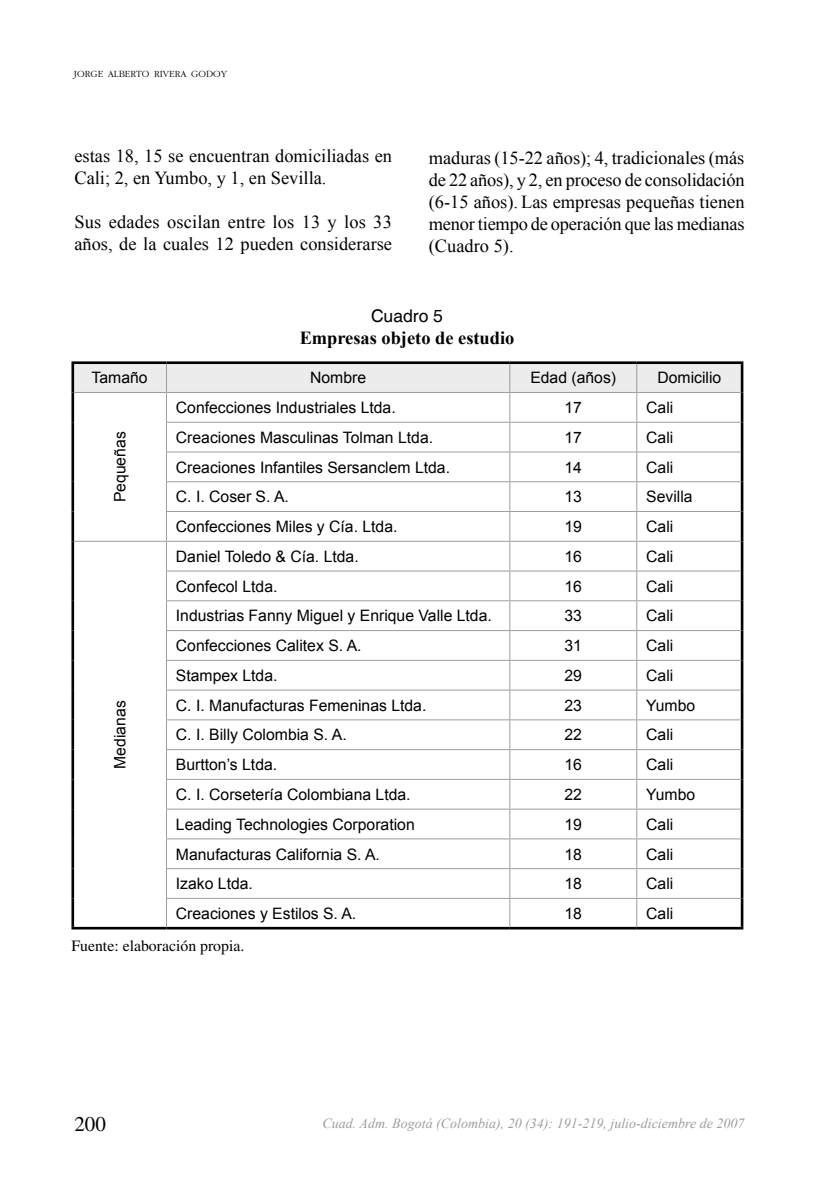
<style>
.page{position:relative;width:819px;height:1191px;background:#fff}
.page>*{position:absolute;margin:0;border:0;box-sizing:border-box;transform-origin:0 0}
.t1{font:21px "Times";color:#000}
.t2{font:18.38px/22.1px "Times New Roman";color:#000}
.t3{font:700 18.38px "Times New Roman";color:#000}
.t4{font:17.5px "Helvetica";color:#000}
.t5{font:15.75px "Arial";color:#000}
.t6{font:15.75px "Times";color:#000}
.t7{font:italic 14px "Times New Roman";color:#9c9d9f}
.t8{font:300 9.8px "Garamond";color:#000}
</style>
<div class="page">
<hr style="left:71px;top:361px;width:95px;height:3px;background:#000">
<hr style="left:71px;top:364px;width:3px;height:28px;background:#000">
<hr style="left:166px;top:361px;width:343px;height:3px;background:#000">
<hr style="left:509px;top:361px;width:127px;height:3px;background:#000">
<hr style="left:636px;top:361px;width:107px;height:3px;background:#000">
<hr style="left:740px;top:364px;width:3px;height:28px;background:#000">
<hr style="left:71px;top:392px;width:3px;height:30px;background:#000">
<hr style="left:740px;top:392px;width:3px;height:30px;background:#000">
<hr style="left:71px;top:422px;width:3px;height:30px;background:#000">
<hr style="left:740px;top:422px;width:3px;height:30px;background:#000">
<hr style="left:71px;top:452px;width:3px;height:30px;background:#000">
<hr style="left:740px;top:452px;width:3px;height:30px;background:#000">
<hr style="left:71px;top:482px;width:3px;height:29px;background:#000">
<hr style="left:740px;top:482px;width:3px;height:29px;background:#000">
<hr style="left:71px;top:511px;width:3px;height:30px;background:#000">
<hr style="left:740px;top:511px;width:3px;height:30px;background:#000">
<hr style="left:71px;top:541px;width:3px;height:30px;background:#000">
<hr style="left:740px;top:541px;width:3px;height:30px;background:#000">
<hr style="left:71px;top:571px;width:3px;height:30px;background:#000">
<hr style="left:740px;top:571px;width:3px;height:30px;background:#000">
<hr style="left:71px;top:601px;width:3px;height:29px;background:#000">
<hr style="left:740px;top:601px;width:3px;height:29px;background:#000">
<hr style="left:71px;top:630px;width:3px;height:30px;background:#000">
<hr style="left:740px;top:630px;width:3px;height:30px;background:#000">
<hr style="left:71px;top:660px;width:3px;height:30px;background:#000">
<hr style="left:740px;top:660px;width:3px;height:30px;background:#000">
<hr style="left:71px;top:690px;width:3px;height:30px;background:#000">
<hr style="left:740px;top:690px;width:3px;height:30px;background:#000">
<hr style="left:71px;top:720px;width:3px;height:29px;background:#000">
<hr style="left:740px;top:720px;width:3px;height:29px;background:#000">
<hr style="left:71px;top:749px;width:3px;height:30px;background:#000">
<hr style="left:740px;top:749px;width:3px;height:30px;background:#000">
<hr style="left:71px;top:779px;width:3px;height:30px;background:#000">
<hr style="left:740px;top:779px;width:3px;height:30px;background:#000">
<hr style="left:71px;top:809px;width:3px;height:30px;background:#000">
<hr style="left:740px;top:809px;width:3px;height:30px;background:#000">
<hr style="left:71px;top:839px;width:3px;height:29px;background:#000">
<hr style="left:740px;top:839px;width:3px;height:29px;background:#000">
<hr style="left:71px;top:868px;width:3px;height:30px;background:#000">
<hr style="left:740px;top:868px;width:3px;height:30px;background:#000">
<hr style="left:71px;top:898px;width:3px;height:29px;background:#000">
<hr style="left:740px;top:898px;width:3px;height:29px;background:#000">
<hr style="left:71px;top:927px;width:95px;height:2px;background:#000">
<hr style="left:166px;top:927px;width:343px;height:2px;background:#000">
<hr style="left:509px;top:927px;width:127px;height:2px;background:#000">
<hr style="left:636px;top:927px;width:107px;height:2px;background:#000">
<svg style="left:73px;top:363px;width:669px;height:564px"></svg>
<p class="t8" style="left:74px;top:68px;width:155px">JORGE ALBERTO RIVERA GODOY</p>
<p class="t2" style="left:74px;top:144px;width:319px">estas 18, 15 se encuentran domiciliadas en<br>Cali; 2, en Yumbo, y 1, en Sevilla.</p>
<p class="t2" style="left:74px;top:210px;width:319px">Sus edades oscilan entre los 13 y los 33 años, de la cuales 12 pueden considerarse</p>
<p class="t2" style="left:429px;top:146px;width:317px;text-align:justify">maduras (15-22 años); 4, tradicionales (más de 22 años), y 2, en proceso de consolidación (6-15 años). Las empresas pequeñas tienen menor tiempo de operación que las medianas (Cuadro 5).</p>
<p class="t4" style="left:371px;top:306px;width:73px">Cuadro 5</p>
<p class="t3" style="left:299px;top:325px;width:216px">Empresas objeto de estudio</p>
<p class="t5" style="left:92px;top:367px;width:58px">Tamaño</p>
<p class="t5" style="left:310px;top:367px;width:58px">Nombre</p>
<p class="t5" style="left:530px;top:367px;width:87px">Edad (años)</p>
<p class="t5" style="left:657px;top:367px;width:65px">Domicilio</p>
<p class="t5" style="left:109px;top:502px;width:72px;rotate:-90deg">Pequeñas</p>
<p class="t5" style="left:176px;top:397px;width:221px">Confecciones Industriales Ltda.</p>
<p class="t5" style="left:564px;top:397px;width:19px">17</p>
<p class="t5" style="left:646px;top:397px;width:29px">Cali</p>
<p class="t5" style="left:176px;top:427px;width:259px">Creaciones Masculinas Tolman Ltda.</p>
<p class="t5" style="left:564px;top:427px;width:19px">17</p>
<p class="t5" style="left:646px;top:427px;width:29px">Cali</p>
<p class="t5" style="left:176px;top:457px;width:275px">Creaciones Infantiles Sersanclem Ltda.</p>
<p class="t5" style="left:564px;top:457px;width:19px">14</p>
<p class="t5" style="left:646px;top:457px;width:29px">Cali</p>
<p class="t5" style="left:176px;top:486px;width:114px">C. I. Coser S. A.</p>
<p class="t5" style="left:564px;top:486px;width:19px">13</p>
<p class="t5" style="left:646px;top:486px;width:48px">Sevilla</p>
<p class="t5" style="left:176px;top:516px;width:223px">Confecciones Miles y Cía. Ltda.</p>
<p class="t5" style="left:564px;top:516px;width:19px">19</p>
<p class="t5" style="left:646px;top:516px;width:29px">Cali</p>
<p class="t5" style="left:176px;top:546px;width:184px">Daniel Toledo &amp; Cía. Ltda.</p>
<p class="t5" style="left:564px;top:546px;width:19px">16</p>
<p class="t5" style="left:646px;top:546px;width:29px">Cali</p>
<p class="t5" style="left:176px;top:576px;width:103px">Confecol Ltda.</p>
<p class="t5" style="left:564px;top:576px;width:19px">16</p>
<p class="t5" style="left:646px;top:576px;width:29px">Cali</p>
<p class="t5" style="left:176px;top:605px;width:317px">Industrias Fanny Miguel y Enrique Valle Ltda.</p>
<p class="t5" style="left:564px;top:605px;width:19px">33</p>
<p class="t5" style="left:646px;top:605px;width:29px">Cali</p>
<p class="t5" style="left:176px;top:635px;width:187px">Confecciones Calitex S. A.</p>
<p class="t5" style="left:564px;top:635px;width:19px">31</p>
<p class="t5" style="left:646px;top:635px;width:29px">Cali</p>
<p class="t5" style="left:176px;top:665px;width:103px">Stampex Ltda.</p>
<p class="t5" style="left:564px;top:665px;width:19px">29</p>
<p class="t5" style="left:646px;top:665px;width:29px">Cali</p>
<p class="t5" style="left:176px;top:695px;width:252px">C. I. Manufacturas Femeninas Ltda.</p>
<p class="t5" style="left:564px;top:695px;width:19px">23</p>
<p class="t5" style="left:646px;top:695px;width:51px">Yumbo</p>
<p class="t5" style="left:176px;top:724px;width:172px">C. I. Billy Colombia S. A.</p>
<p class="t5" style="left:564px;top:724px;width:19px">22</p>
<p class="t5" style="left:646px;top:724px;width:29px">Cali</p>
<p class="t5" style="left:176px;top:754px;width:103px">Burtton’s Ltda.</p>
<p class="t5" style="left:564px;top:754px;width:19px">16</p>
<p class="t5" style="left:646px;top:754px;width:29px">Cali</p>
<p class="t5" style="left:176px;top:784px;width:236px">C. I. Corsetería Colombiana Ltda.</p>
<p class="t5" style="left:564px;top:784px;width:19px">22</p>
<p class="t5" style="left:646px;top:784px;width:51px">Yumbo</p>
<p class="t5" style="left:176px;top:814px;width:240px">Leading Technologies Corporation</p>
<p class="t5" style="left:564px;top:814px;width:19px">19</p>
<p class="t5" style="left:646px;top:814px;width:29px">Cali</p>
<p class="t5" style="left:176px;top:843px;width:205px">Manufacturas California S. A.</p>
<p class="t5" style="left:564px;top:843px;width:19px">18</p>
<p class="t5" style="left:646px;top:843px;width:29px">Cali</p>
<p class="t5" style="left:176px;top:873px;width:79px">Izako Ltda.</p>
<p class="t5" style="left:564px;top:873px;width:19px">18</p>
<p class="t5" style="left:646px;top:873px;width:29px">Cali</p>
<p class="t5" style="left:176px;top:903px;width:182px">Creaciones y Estilos S. A.</p>
<p class="t5" style="left:564px;top:903px;width:19px">18</p>
<p class="t5" style="left:646px;top:903px;width:29px">Cali</p>
<p class="t6" style="left:71px;top:937px;width:174px">Fuente: elaboración propia.</p>
<p class="t5" style="left:109px;top:769px;width:70px;rotate:-90deg">Medianas</p>
<h1 class="t1" style="left:74px;top:1111px;width:33px">200</h1>
<p class="t7" style="left:322px;top:1113px;width:423px">Cuad. Adm. Bogotá (Colombia), 20 (34): 191-219, julio-diciembre de 2007</p>
</div>
